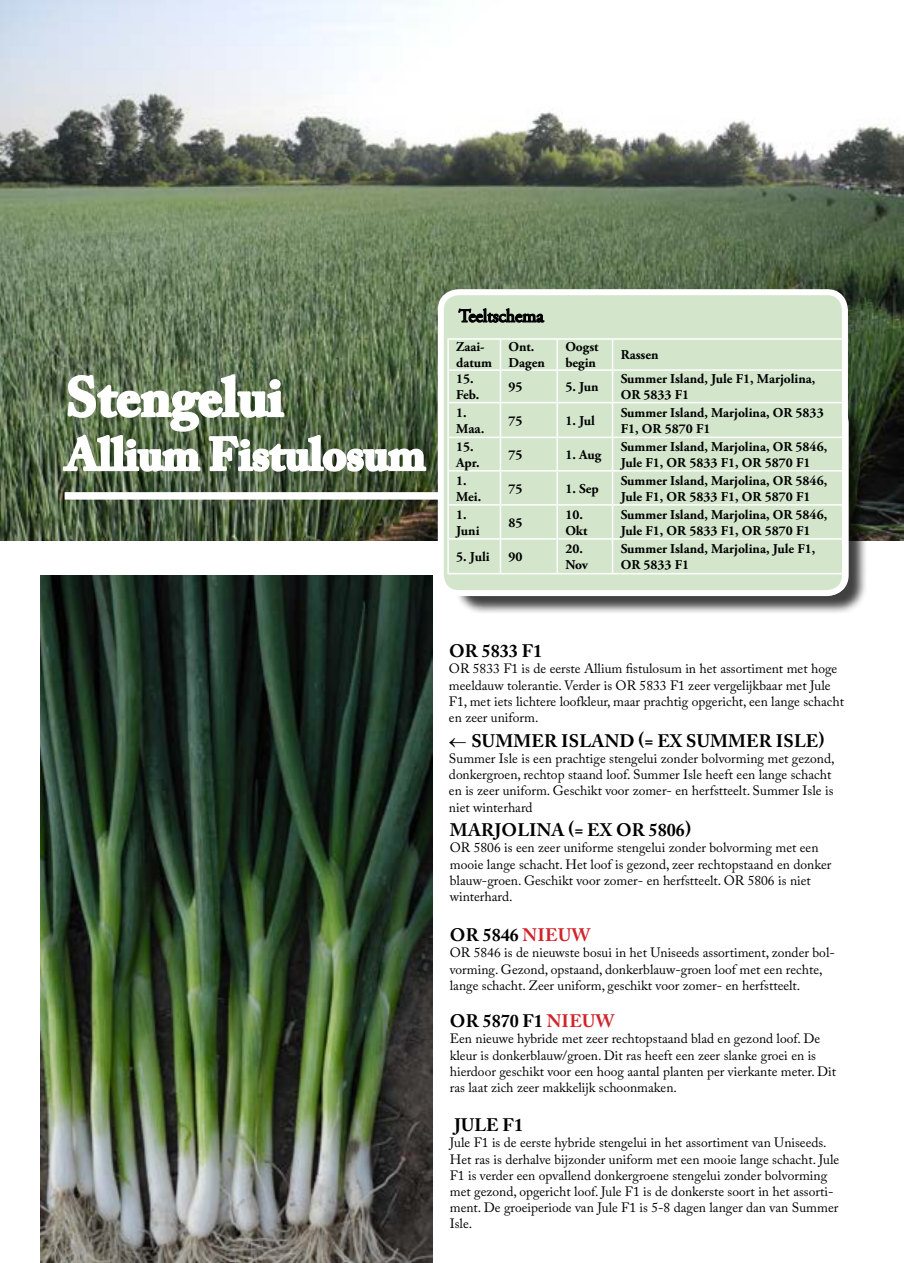
<style>
.page{position:relative;width:904px;height:1263px;background:#fff}
.page>*{position:absolute;margin:0;border:0;box-sizing:border-box;transform-origin:0 0}
.t1{font:700 54px "Adobe Caslon Pro";color:#fff}
.t2{font:700 45px "Adobe Caslon Pro";color:#fff}
.t3{font:700 18px "Adobe Caslon Pro";letter-spacing:.005em;color:#000}
.t4{font:13.5px/16.2px "Adobe Caslon Pro";color:#000}
.t5{font:700 13.5px/16px "Adobe Garamond Pro";color:#000}
.t6{font:700 13.5px "Adobe Caslon Pro";color:#000}
.s1{font-family:"Adobe Garamond Pro"}
.s2{color:#d2232a}
</style>
<div class="page">
<img style="left:40px;top:575px;width:392px;height:688px">
<img style="left:0;top:0;width:904px;height:540px">
<div style="left:453px;top:404px;width:414px;height:210px;background:#000;opacity:.75"></div>
<div style="left:65px;top:492px;width:385px;height:8px;background:#fff"></div>
<svg style="left:61px;top:312px;width:367px;height:212px;background:#708065"></svg>
<div style="left:441px;top:292px;width:404px;height:301px;background:#d3e6cc;border-radius:18px"></div>
<svg style="left:457px;top:228px;width:88px;height:180px"></svg>
<div style="left:438px;top:289px;width:410px;height:307px;border:6px solid #fff;border-radius:18px"></div>
<hr style="left:447px;top:338px;width:53px;height:2px;background:#fff">
<hr style="left:447px;top:340px;width:2px;height:29px;background:#fff">
<hr style="left:500px;top:338px;width:57px;height:2px;background:#fff">
<hr style="left:499px;top:340px;width:2px;height:29px;background:#fff">
<hr style="left:557px;top:338px;width:55px;height:2px;background:#fff">
<hr style="left:556px;top:340px;width:2px;height:29px;background:#fff">
<hr style="left:612px;top:338px;width:233px;height:2px;background:#fff">
<svg style="left:612px;top:340px;width:1px;height:29px"></svg>
<svg style="left:844px;top:340px;width:1px;height:29px"></svg>
<hr style="left:447px;top:369px;width:53px;height:2px;background:#fff">
<hr style="left:447px;top:371px;width:2px;height:31px;background:#fff">
<hr style="left:500px;top:369px;width:57px;height:2px;background:#fff">
<hr style="left:499px;top:371px;width:2px;height:31px;background:#fff">
<hr style="left:557px;top:369px;width:55px;height:2px;background:#fff">
<hr style="left:556px;top:371px;width:2px;height:31px;background:#fff">
<hr style="left:612px;top:369px;width:233px;height:2px;background:#fff">
<hr style="left:612px;top:371px;width:1px;height:31px;background:#fff">
<hr style="left:844px;top:371px;width:1px;height:31px;background:#fff">
<hr style="left:447px;top:402px;width:53px;height:1px;background:#fff">
<hr style="left:447px;top:403px;width:2px;height:34px;background:#fff">
<hr style="left:500px;top:402px;width:57px;height:1px;background:#fff">
<hr style="left:499px;top:403px;width:2px;height:34px;background:#fff">
<hr style="left:557px;top:402px;width:55px;height:1px;background:#fff">
<hr style="left:556px;top:403px;width:2px;height:34px;background:#fff">
<hr style="left:612px;top:402px;width:233px;height:1px;background:#fff">
<hr style="left:612px;top:403px;width:1px;height:34px;background:#fff">
<hr style="left:844px;top:403px;width:1px;height:34px;background:#fff">
<hr style="left:447px;top:437px;width:53px;height:1px;background:#fff">
<hr style="left:447px;top:438px;width:2px;height:32px;background:#fff">
<hr style="left:500px;top:437px;width:57px;height:1px;background:#fff">
<hr style="left:499px;top:438px;width:2px;height:32px;background:#fff">
<hr style="left:557px;top:437px;width:55px;height:1px;background:#fff">
<hr style="left:556px;top:438px;width:2px;height:32px;background:#fff">
<hr style="left:612px;top:437px;width:233px;height:1px;background:#fff">
<hr style="left:612px;top:438px;width:1px;height:32px;background:#fff">
<hr style="left:844px;top:438px;width:1px;height:32px;background:#fff">
<hr style="left:447px;top:470px;width:53px;height:1px;background:#fff">
<hr style="left:447px;top:471px;width:2px;height:33px;background:#fff">
<hr style="left:500px;top:470px;width:57px;height:1px;background:#fff">
<hr style="left:499px;top:471px;width:2px;height:33px;background:#fff">
<hr style="left:557px;top:470px;width:55px;height:1px;background:#fff">
<hr style="left:556px;top:471px;width:2px;height:33px;background:#fff">
<hr style="left:612px;top:470px;width:233px;height:1px;background:#fff">
<hr style="left:612px;top:471px;width:1px;height:33px;background:#fff">
<hr style="left:844px;top:471px;width:1px;height:33px;background:#fff">
<hr style="left:447px;top:504px;width:53px;height:2px;background:#fff">
<hr style="left:447px;top:506px;width:2px;height:32px;background:#fff">
<hr style="left:500px;top:504px;width:57px;height:2px;background:#fff">
<hr style="left:499px;top:506px;width:2px;height:32px;background:#fff">
<hr style="left:557px;top:504px;width:55px;height:2px;background:#fff">
<hr style="left:556px;top:506px;width:2px;height:32px;background:#fff">
<hr style="left:612px;top:504px;width:233px;height:2px;background:#fff">
<hr style="left:612px;top:506px;width:1px;height:32px;background:#fff">
<hr style="left:844px;top:506px;width:1px;height:32px;background:#fff">
<hr style="left:447px;top:538px;width:53px;height:2px;background:#fff">
<hr style="left:447px;top:540px;width:2px;height:33px;background:#fff">
<hr style="left:500px;top:538px;width:57px;height:2px;background:#fff">
<hr style="left:499px;top:540px;width:2px;height:33px;background:#fff">
<hr style="left:557px;top:538px;width:55px;height:2px;background:#fff">
<hr style="left:556px;top:540px;width:2px;height:33px;background:#fff">
<hr style="left:612px;top:538px;width:233px;height:2px;background:#fff">
<hr style="left:612px;top:540px;width:1px;height:33px;background:#fff">
<hr style="left:844px;top:540px;width:1px;height:33px;background:#fff">
<hr style="left:447px;top:573px;width:53px;height:1px;background:#fff">
<hr style="left:500px;top:573px;width:57px;height:1px;background:#fff">
<hr style="left:557px;top:573px;width:55px;height:1px;background:#fff">
<hr style="left:612px;top:573px;width:233px;height:1px;background:#fff">
<h1 class="t1" style="left:66px;top:365px;width:219px">STENGELUI</h1>
<h2 class="t2" style="left:66px;top:428px;width:361px">ALLIUM FISTULOSUM</h2>
<p class="t5" style="left:456px;top:339px;width:37px">Zaai&shy;datum</p>
<p class="t5" style="left:508px;top:339px;width:38px">Ont.<br>Dagen</p>
<p class="t5" style="left:565px;top:339px;width:35px">Oogst begin</p>
<p class="t5" style="left:620px;top:347px;width:39px">Rassen</p>
<p class="t5" style="left:456px;top:371px;width:25px">15.<br>Feb.</p>
<p class="t5" style="left:508px;top:379px;width:16px">95</p>
<p class="t5" style="left:565px;top:379px;width:35px">5. Jun</p>
<p class="t5" style="left:620px;top:371px;width:196px">Summer Island, Jule F1, Marjolina,<br>OR 5833 F1</p>
<p class="t5" style="left:456px;top:405px;width:12px">1.</p>
<p class="t6" style="left:456px;top:420px;width:30px"><span class="s1">M</span>AA.</p>
<p class="t5" style="left:508px;top:413px;width:16px">75</p>
<p class="t5" style="left:565px;top:413px;width:31px">1. Jul</p>
<p class="t5" style="left:620px;top:405px;width:204px">Summer Island, Marjolina, OR 5833<br>F1, OR 5870 F1</p>
<p class="t5" style="left:456px;top:439px;width:25px">15.<br>Apr.</p>
<p class="t5" style="left:508px;top:447px;width:16px">75</p>
<p class="t5" style="left:565px;top:447px;width:37px">1. Aug</p>
<p class="t5" style="left:620px;top:439px;width:208px">Summer Island, Marjolina, OR 5846,<br>Jule F1, OR 5833 F1, OR 5870 F1</p>
<p class="t5" style="left:456px;top:473px;width:26px">1.<br>Mei.</p>
<p class="t5" style="left:508px;top:481px;width:16px">75</p>
<p class="t5" style="left:565px;top:481px;width:35px">1. Sep</p>
<p class="t5" style="left:620px;top:472px;width:208px">Summer Island, Marjolina, OR 5846,<br>Jule F1, OR 5833 F1, OR 5870 F1</p>
<p class="t5" style="left:456px;top:507px;width:25px">1.<br>Juni</p>
<p class="t5" style="left:508px;top:515px;width:16px">85</p>
<p class="t5" style="left:565px;top:507px;width:24px">10.<br>Okt</p>
<p class="t5" style="left:620px;top:507px;width:208px">Summer Island, Marjolina, OR 5846,<br>Jule F1, OR 5833 F1, OR 5870 F1</p>
<p class="t5" style="left:456px;top:549px;width:35px">5. Juli</p>
<p class="t5" style="left:508px;top:549px;width:16px">90</p>
<p class="t5" style="left:565px;top:541px;width:24px">20.<br>Nov</p>
<p class="t5" style="left:620px;top:541px;width:196px">Summer Island, Marjolina, Jule F1,<br>OR 5833 F1</p>
<h3 class="t3" style="left:449px;top:640px;width:94px">OR 5833 F1</h3>
<p class="t4" style="left:449px;top:661px;width:396px">OR 5833 F1 is de eerste Allium fistulosum in het assortiment met hoge meeldauw tolerantie. Verder is OR 5833 F1 zeer vergelijkbaar met Jule F1, met iets lichtere loofkleur, maar prachtig opgericht, een lange schacht en zeer uniform.</p>
<h3 class="t3" style="left:449px;top:730px;width:377px">← SUMMER IS LAND (= EX SUMMER IS LE)</h3>
<p class="t4" style="left:449px;top:750px;width:387px">Summer Isle is een prachtige stengelui zonder bolvorming met gezond, donkergroen, rechtop staand loof. Summer Isle heeft een lange schacht en is zeer uniform. Geschikt voor zomer- en herfstteelt. Summer Isle is niet winterhard</p>
<h3 class="t3" style="left:450px;top:819px;width:242px">MARJOLINA (= EX OR 5806)</h3>
<p class="t4" style="left:450px;top:840px;width:383px">OR 5806 is een zeer uniforme stengelui zonder bolvorming met een mooie lange schacht. Het loof is gezond, zeer rechtopstaand en donker blauw-groen. Geschikt voor zomer- en herfstteelt. OR 5806 is niet winterhard.</p>
<h3 class="t3" style="left:450px;top:924px;width:142px">OR 5846 <span class="s2">NI EUW</span></h3>
<p class="t4" style="left:450px;top:945px;width:386px">OR 5846 is de nieuwste bosui in het Uniseeds assortiment, zonder bol&shy;vorming. Gezond, opstaand, donkerblauw-groen loof met een rechte, lange schacht. Zeer uniform, geschikt voor zomer- en herfstteelt.</p>
<h3 class="t3" style="left:450px;top:1010px;width:166px">OR 5870 F1 <span class="s2">NI EUW</span></h3>
<p class="t4" style="left:450px;top:1031px;width:388px">Een nieuwe hybride met zeer rechtopstaand blad en gezond loof. De kleur is donkerblauw/groen. Dit ras heeft een zeer slanke groei en is hierdoor geschikt voor een hoog aantal planten per vierkante meter. Dit ras laat zich zeer makkelijk schoonmaken.</p>
<h3 class="t3" style="left:454px;top:1114px;width:70px">JULE F1</h3>
<p class="t4" style="left:450px;top:1134px;width:391px">Jule F1 is de eerste hybride stengelui in het assortiment van Uniseeds.<br>Het ras is derhalve bijzonder uniform met een mooie lange schacht. Jule F1 is verder een opvallend donkergroene stengelui zonder bolvorming met gezond, opgericht loof. Jule F1 is de donkerste soort in het assorti&shy;ment. De groeiperiode van Jule F1 is 5-8 dagen langer dan van Summer Isle.</p>
</div>
